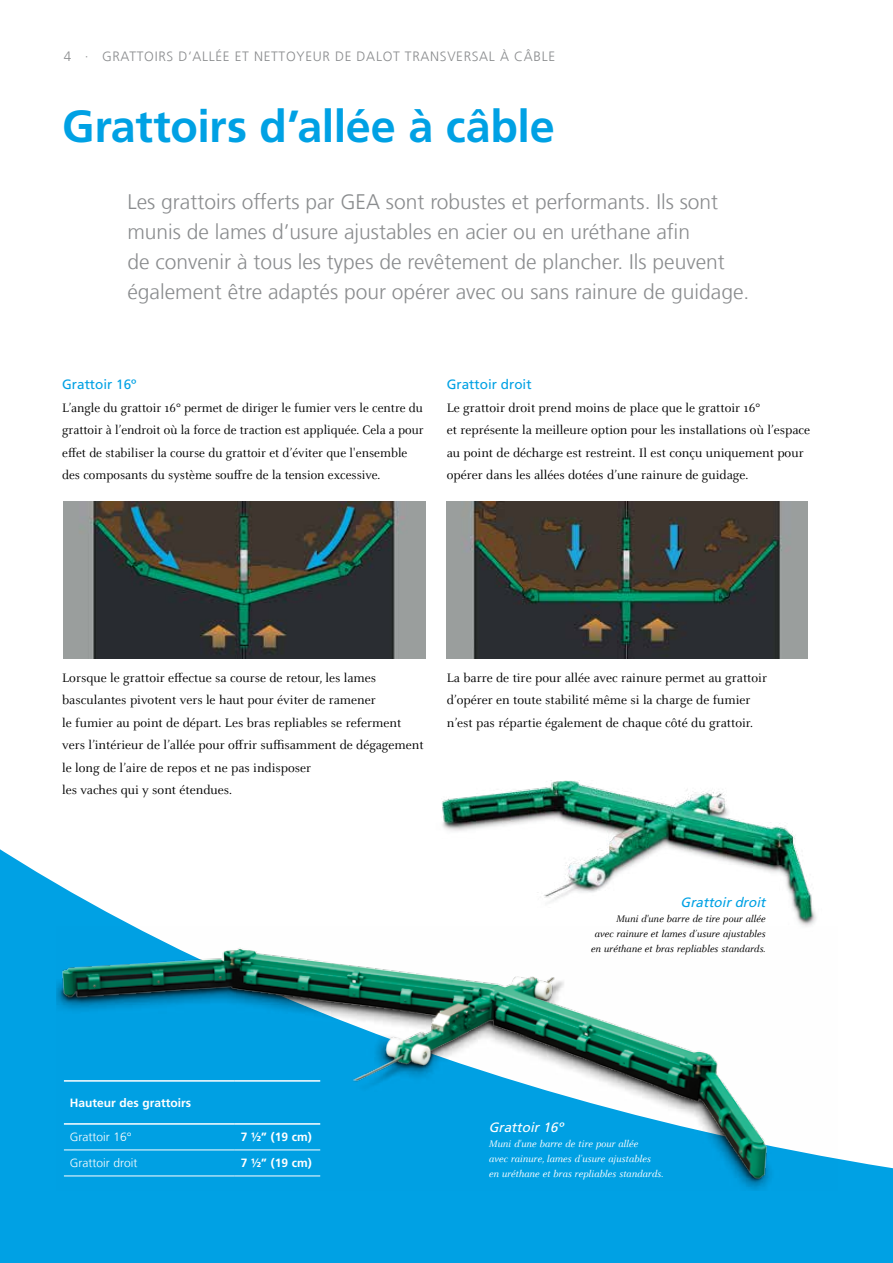
<style>
.page{position:relative;width:893px;height:1263px;background:#fff}
.page>*{position:absolute;margin:0;border:0;box-sizing:border-box;transform-origin:0 0}
.t1{font:700 45px "Frutiger LT Com";letter-spacing:-.01em;color:#00a1e4}
.t2{font:300 21px/30px "Frutiger LT Com";color:#8a8c8e}
.t3{font:13.5px/22.5px "Celeste OT";color:#000}
.t4{font:300 13.5px "Frutiger LT Com";letter-spacing:.05em;color:#8a8c8e}
.t5{font:13.5px "Frutiger LT Com";color:#00a1e4}
.t6{font:italic 13.5px "Frutiger LT Com";color:#00a1e4}
.t7{font:italic 13.5px "Frutiger LT Com";color:#fff}
.t8{font:700 12px "Frutiger LT Com";color:#fff}
.t9{font:300 12px "Frutiger LT Com";color:#fff}
.t10{font:italic 10.5px/15px "Celeste OT";color:#000;text-align:right}
.t11{font:italic 10.5px/15px "Celeste OT";color:#fff}
.s1{font-family:"Frutiger LT Com";font-weight:300;font-size:12px}
</style>
<div class="page">
<svg style="left:0;top:849px;width:893px;height:414px;fill:#00a1e4"></svg>
<img style="left:425px;top:781px;width:405px;height:145px">
<img style="left:64px;top:501px;width:361px;height:157px">
<img style="left:446px;top:501px;width:362px;height:157px">
<img style="left:56px;top:926px;width:781px;height:264px">
<hr style="left:64px;top:1080px;width:171px;height:2px;background:#fff">
<hr style="left:235px;top:1080px;width:85px;height:2px;background:#fff">
<hr style="left:64px;top:1123px;width:171px;height:2px;background:#fff">
<hr style="left:235px;top:1123px;width:85px;height:2px;background:#fff">
<hr style="left:64px;top:1175px;width:171px;height:1px;background:#fff">
<hr style="left:235px;top:1175px;width:85px;height:1px;background:#fff">
<hr style="left:64px;top:1149px;width:171px;height:1px;background:#fff">
<hr style="left:235px;top:1149px;width:85px;height:1px;background:#fff">
<p class="t4" style="left:64px;top:49px;width:493px">4 · GRATTOIRS D‘ALLÉE ET NETTOYEUR DE DALOT TRANSVERSAL À CÂBLE</p>
<h1 class="t1" style="left:62px;top:100px;width:494px">Grattoirs d’allée à câble</h1>
<p class="t2" style="left:127px;top:187px;width:623px">Les grattoirs offerts par GEA sont robustes et performants. Ils sont munis de lames d’usure ajustables en acier ou en uréthane afin<br>de convenir à tous les types de revêtement de plancher. Ils peuvent également être adaptés pour opérer avec ou sans rainure de guidage.</p>
<p class="t5" style="left:62px;top:376px;width:76px">Grattoir 16º</p>
<p class="t3" style="left:62px;top:396px;width:363px">L’angle du grattoir 16<span class="s1">°</span> permet de diriger le fumier vers le centre du grattoir à l’endroit où la force de traction est appliquée. Cela a pour effet de stabiliser la course du grattoir et d’éviter que l'ensemble des composants du système souffre de la tension excessive.</p>
<p class="t5" style="left:447px;top:376px;width:86px">Grattoir droit</p>
<p class="t3" style="left:447px;top:396px;width:365px">Le grattoir droit prend moins de place que le grattoir 16<span class="s1">°<br></span>et représente la meilleure option pour les installations où l’espace au point de décharge est restreint. Il est conçu uniquement pour opérer dans les allées dotées d’une rainure de guidage.</p>
<p class="t3" style="left:62px;top:666px;width:363px">Lorsque le grattoir effectue sa course de retour, les lames basculantes pivotent vers le haut pour éviter de ramener<br>le fumier au point de départ. Les bras repliables se referment vers l’intérieur de l’allée pour offrir suffisamment de dégagement le long de l’aire de repos et ne pas indisposer<br>les vaches qui y sont étendues.</p>
<p class="t3" style="left:447px;top:666px;width:322px">La barre de tire pour allée avec rainure permet au grattoir d’opérer en toute stabilité même si la charge de fumier n’est pas répartie également de chaque côté du grattoir.</p>
<p class="t6" style="left:681px;top:894px;width:90px">Grattoirdroit</p>
<p class="t10" style="left:591px;top:911px;width:176px">Muni d'une barre de tire pour allée<br>avec rainure et lames d’usure ajustables en uréthane et bras repliables standards.</p>
<p class="t8" style="left:70px;top:1096px;width:123px">Hauteur des grattoirs</p>
<p class="t9" style="left:70px;top:1130px;width:63px">Grattoir 16°</p>
<p class="t8" style="left:241px;top:1130px;width:72px">7 ½” (19 cm)</p>
<p class="t9" style="left:70px;top:1156px;width:69px">Grattoir droit</p>
<p class="t8" style="left:241px;top:1156px;width:72px">7 ½” (19 cm)</p>
<p class="t7" style="left:489px;top:1119px;width:79px">Grattoir16º</p>
<p class="t11" style="left:489px;top:1136px;width:176px">Muni d'une barre de tire pour allée<br>avec rainure, lames d’usure ajustables en uréthane et bras repliables standards.</p>
</div>
